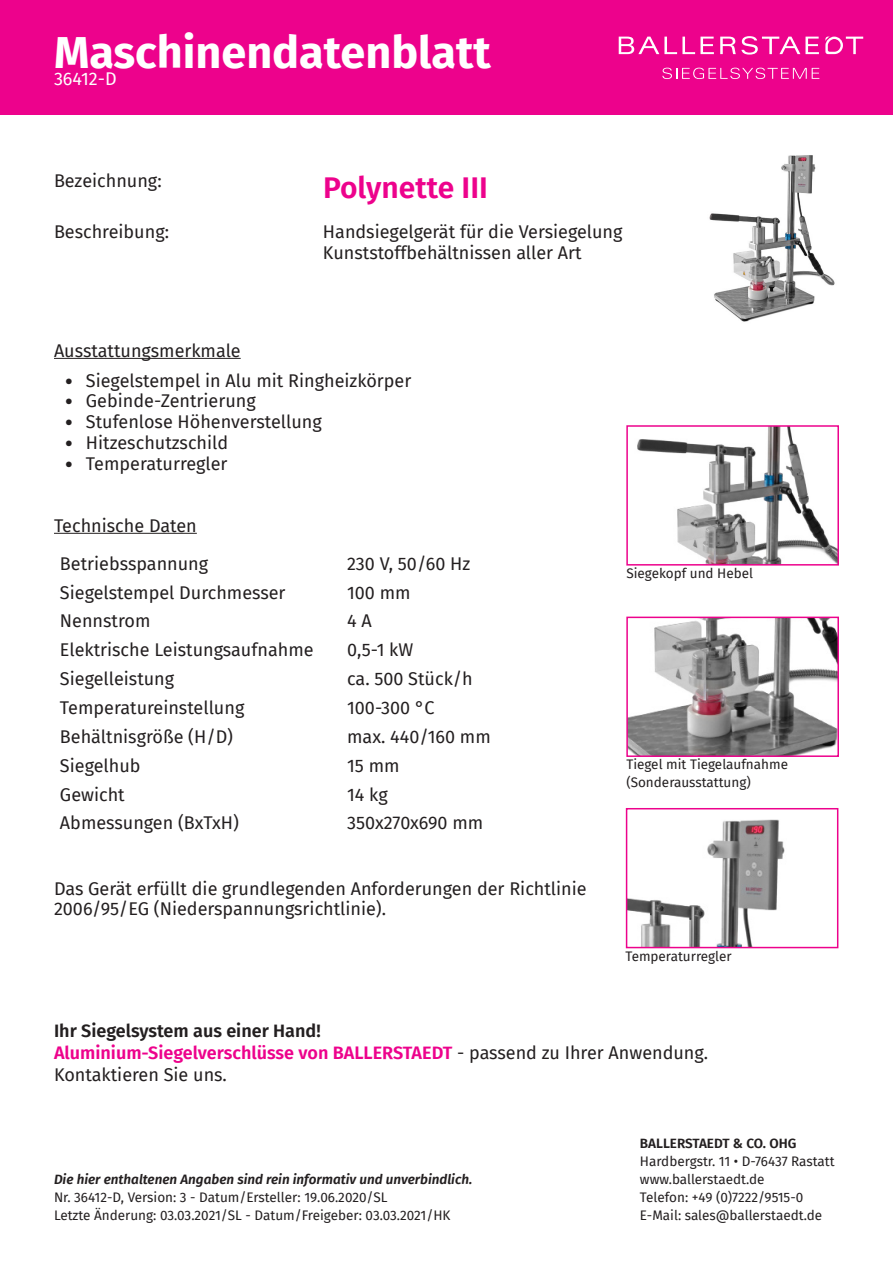
<style>
.page{position:relative;width:893px;height:1263px;background:#fff}
.page>*{position:absolute;margin:0;border:0;box-sizing:border-box;transform-origin:0 0}
.t1{font:700 45px "Fira Sans";color:#fff}
.t2{font:600 30px "Fira Sans";color:#ed028c}
.t3{font:18px/20.7px "Fira Sans";color:#231f20}
.t4{font:18px "Fira Sans";color:#fff}
.t5{font:13.5px/18px "Fira Sans";color:#231f20}
.t6{font:italic 600 13.5px "Fira Sans";color:#231f20}
.t7{font:600 13.5px "Fira Sans";color:#231f20}
.s1{font-family:"Calibri"}
.s2{font-weight:600}
.s3{font-weight:600;color:#ed028c}
</style>
<div class="page">
<div style="left:0;top:0;width:893px;height:115px;background:#ed028c"></div>
<svg style="left:619px;top:37px;width:95px;height:17px"></svg>
<svg style="left:720px;top:36px;width:99px;height:19px"></svg>
<svg style="left:825px;top:37px;width:38px;height:17px"></svg>
<svg style="left:662px;top:68px;width:157px;height:11px"></svg>
<hr style="left:54px;top:358px;width:187px;height:1px;background:#231f20">
<hr style="left:54px;top:533px;width:143px;height:1px;background:#231f20">
<img style="left:629px;top:620px;width:207px;height:134px">
<div style="left:626px;top:617px;width:213px;height:140px;border:2px solid #ed028c"></div>
<img style="left:637px;top:428px;width:199px;height:135px">
<div style="left:626px;top:425px;width:213px;height:141px;border:2px solid #ed028c"></div>
<img style="left:629px;top:819px;width:156px;height:126px">
<div style="left:626px;top:808px;width:212px;height:140px;border:2px solid #ed028c"></div>
<img style="left:709px;top:155px;width:126px;height:167px">
<h1 class="t1" style="left:54px;top:14px;width:438px">Maschinendatenblatt</h1>
<p class="t4" style="left:54px;top:65px;width:64px">36412-D</p>
<p class="t3" style="left:54px;top:170px;width:109px">Bezeichnung:</p>
<h2 class="t2" style="left:323px;top:163px;width:166px">Polynette III</h2>
<p class="t3" style="left:54px;top:221px;width:117px">Beschreibung:</p>
<p class="t3" style="left:323px;top:221px;width:301px">Handsiegelgerät für die Versiegelung<br>Kunststoffbehältnissen aller Art</p>
<p class="t3" style="left:54px;top:340px;width:188px">Ausstattungsmerkmale</p>
<p class="t3" style="left:65px;top:370px;width:348px"><span class="s1">•</span> Siegelstempel in Alu mit Ringheizkörper</p>
<p class="t3" style="left:65px;top:390px;width:193px"><span class="s1">•</span> Gebinde-Zentrierung</p>
<p class="t3" style="left:65px;top:411px;width:259px"><span class="s1">•</span> Stufenlose Höhenverstellung</p>
<p class="t3" style="left:65px;top:432px;width:165px"><span class="s1">•</span> Hitzeschutzschild</p>
<p class="t3" style="left:65px;top:452px;width:164px"><span class="s1">•</span> Temperaturregler</p>
<p class="t3" style="left:60px;top:506px;width:150px;line-height:37.8px;text-indent:-6px">Technische Daten<br>Betriebsspannung</p>
<p class="t3" style="left:347px;top:553px;width:125px">230 V, 50/60 Hz</p>
<p class="t3" style="left:60px;top:581px;width:227px">Siegelstempel Durchmesser</p>
<p class="t3" style="left:347px;top:581px;width:65px">100 mm</p>
<p class="t3" style="left:60px;top:610px;width:92px">Nennstrom</p>
<p class="t3" style="left:347px;top:610px;width:26px">4 A</p>
<p class="t3" style="left:60px;top:639px;width:255px">Elektrische Leistungsaufnahme</p>
<p class="t3" style="left:347px;top:639px;width:68px">0,5-1 kW</p>
<p class="t3" style="left:60px;top:668px;width:116px">Siegelleistung</p>
<p class="t3" style="left:347px;top:668px;width:127px">ca. 500 Stück/h</p>
<p class="t3" style="left:60px;top:697px;width:186px">Temperatureinstellung</p>
<p class="t3" style="left:347px;top:697px;width:89px">100-300 °C</p>
<p class="t3" style="left:60px;top:726px;width:175px">Behältnisgröße (H/D)</p>
<p class="t3" style="left:347px;top:726px;width:145px">max. 440/160 mm</p>
<p class="t3" style="left:60px;top:754px;width:82px">Siegelhub</p>
<p class="t3" style="left:347px;top:754px;width:54px">15 mm</p>
<p class="t3" style="left:60px;top:783px;width:66px">Gewicht</p>
<p class="t3" style="left:347px;top:783px;width:42px">14 kg</p>
<p class="t3" style="left:60px;top:812px;width:180px">Abmessungen (BxTxH)</p>
<p class="t3" style="left:347px;top:812px;width:138px">350x270x690 mm</p>
<p class="t3" style="left:54px;top:878px;width:534px">Das Gerät erfüllt die grundlegenden Anforderungen der Richtlinie<br>2006/95/EG (Niederspannungsrichtlinie).</p>
<p class="t5" style="left:626px;top:563px;width:128px">Siegekopf und Hebel</p>
<p class="t5" style="left:626px;top:755px;width:163px">Tiegel mit Tiegelaufnahme (Sonderausstattung)</p>
<p class="t5" style="left:625px;top:947px;width:108px">Temperaturregler</p>
<p class="t3" style="left:54px;top:1020px;width:656px;line-height:21.6px"><span class="s2">Ihr Siegelsystem aus einer Hand!<br></span><span class="s3">Aluminium-Siegelverschlüsse von BALLERSTAEDT</span> - passend zu Ihrer Anwendung.<br>Kontaktieren Sie uns.</p>
<p class="t6" style="left:54px;top:1168px;width:420px">Die hier enthaltenen Angaben sind rein informativ und unverbindlich.</p>
<p class="t5" style="left:54px;top:1188px;width:398px">Nr. 36412-D, Version: 3 - Datum/Ersteller: 19.06.2020/SL<br>Letzte Änderung: 03.03.2021/SL - Datum/Freigeber: 03.03.2021/HK</p>
<p class="t7" style="left:640px;top:1132px;width:158px">BALLERSTAEDT &amp; CO. OHG</p>
<p class="t5" style="left:640px;top:1152px;width:196px">Hardbergstr. 11 • D-76437 Rastatt www.ballerstaedt.de<br>Telefon: +49 (0)7222/9515-0<br>E-Mail: sales@ballerstaedt.de</p>
</div>
